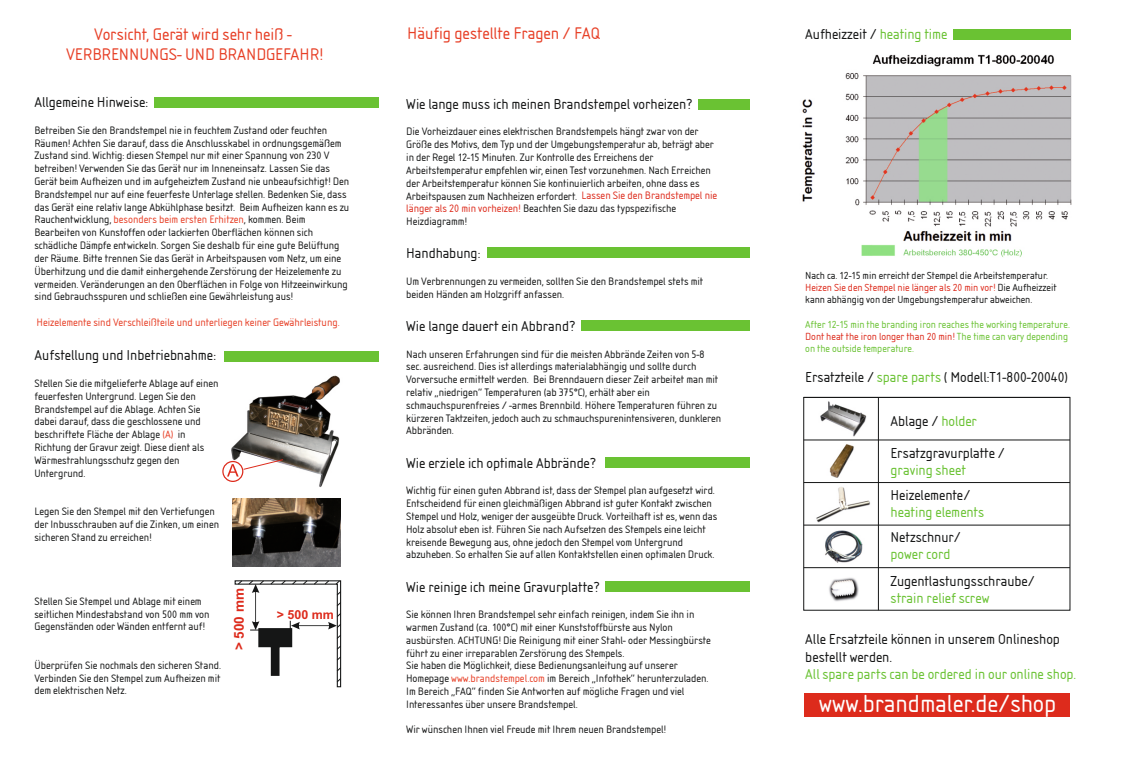
<style>
.page{position:relative;width:1131px;height:759px;background:#fff}
.page>*{position:absolute;margin:0;border:0;box-sizing:border-box;transform-origin:0 0}
.t1{font:25.75px "Isonorm";color:#fff}
.t2{font:17.5px/19.9px "Isonorm";color:#e73f26;text-align:center}
.t3{font:15px/31.9px "Isonorm";color:#151616}
.t4{font:15px "Isonorm";color:#6ac233}
.t5{font:700 13.62px "Arial";color:#dd2b1c}
.t6{font:700 12.5px "Arial";color:#dd2b1c}
.t7{font:11.25px/12.8px "Isonorm";color:#151616}
.t8{font:11.25px "Isonorm";color:#e73f26}
.t9{font:10.75px/12.2px "Isonorm";color:#151616}
.t10{font:10.75px "Isonorm";color:#6ac233}
.t11{font:10.75px "Isonorm";color:#dd2b1c}
.s1{color:#e73f26}
.s2{color:#dd2b1c}
.s3{color:#6ac233}
</style>
<div class="page">
<div style="left:154px;top:97px;width:224px;height:11px;background:#6ac233"></div>
<img style="left:227px;top:375px;width:113px;height:113px">
<svg style="left:227px;top:458px;width:57px;height:18px"></svg>
<div style="left:222px;top:460px;width:21px;height:22px;border:1px solid #dd2b1c;border-radius:50%"></div>
<img style="left:232px;top:498px;width:109px;height:68px">
<svg style="left:234px;top:580px;width:107px;height:107px"></svg>
<div style="left:224px;top:351px;width:154px;height:10px;background:#6ac233"></div>
<div style="left:698px;top:100px;width:51px;height:10px;background:#6ac233"></div>
<div style="left:486px;top:247px;width:263px;height:10px;background:#6ac233"></div>
<div style="left:581px;top:320px;width:168px;height:10px;background:#6ac233"></div>
<div style="left:605px;top:457px;width:144px;height:11px;background:#6ac233"></div>
<div style="left:605px;top:581px;width:144px;height:10px;background:#6ac233"></div>
<img style="left:815px;top:396px;width:53px;height:45px">
<img style="left:829px;top:444px;width:25px;height:34px">
<img style="left:814px;top:483px;width:57px;height:43px">
<img style="left:829px;top:577px;width:30px;height:25px">
<img style="left:820px;top:525px;width:45px;height:44px">
<hr style="left:803px;top:397px;width:266px;height:1px;background:#151616">
<hr style="left:803px;top:439px;width:266px;height:1px;background:#151616">
<hr style="left:803px;top:482px;width:266px;height:1px;background:#151616">
<hr style="left:803px;top:524px;width:266px;height:1px;background:#151616">
<hr style="left:803px;top:567px;width:266px;height:1px;background:#151616">
<hr style="left:878px;top:397px;width:1px;height:213px;background:#151616">
<div style="left:804px;top:692px;width:265px;height:24px;background:#dd2b1c"></div>
<div style="left:952px;top:30px;width:118px;height:10px;background:#6ac233"></div>
<img style="left:802px;top:54px;width:270px;height:203px">
<h2 class="t2" style="left:66px;top:24px;width:259px">Vorsicht, Gerät wird sehr heiß -<br>VERBRENNUNGS- UND BRANDGEFAHR!</h2>
<h3 class="t3" style="left:34px;top:86px;width:115px">Allgemeine Hinweise:</h3>
<p class="t7" style="left:34px;top:124px;width:316px">Betreiben Sie den Brandstempel nie in feuchtem Zustand oder feuchten Räumen! Achten Sie darauf, dass die Anschlusskabel in ordnungsgemäßem Zustand sind. Wichtig: diesen Stempel nur mit einer Spannung von 230 V betreiben! Verwenden Sie das Gerät nur im Inneneinsatz. Lassen Sie das Gerät beim Aufheizen und im aufgeheiztem Zustand nie unbeaufsichtigt! Den Brandstempel nur auf eine feuerfeste Unterlage stellen. Bedenken Sie, dass das Gerät eine relativ lange Abkühlphase besitzt. Beim Aufheizen kann es zu Rauchentwicklung, <span class="s1">besonders beim ersten Erhitzen</span>, kommen. Beim Bearbeiten von Kunstoffen oder lackierten Oberflächen können sich schädliche Dämpfe entwickeln. Sorgen Sie deshalb für eine gute Belüftung der Räume. Bitte trennen Sie das Gerät in Arbeitspausen vom Netz, um eine Überhitzung und die damit einhergehende Zerstörung der Heizelemente zu vermeiden. Veränderungen an den Oberflächen in Folge von Hitzeeinwirkung sind Gebrauchsspuren und schließen eine Gewährleistung aus!</p>
<p class="t8" style="left:37px;top:316px;width:304px">Heizelemente sind Verschleißteile und unterliegen keiner Gewährleistung.</p>
<h3 class="t3" style="left:34px;top:339px;width:183px">Aufstellung und Inbetriebnahme:</h3>
<p class="t7" style="left:34px;top:377px;width:185px">Stellen Sie die mitgelieferte Ablage auf einen feuerfesten Untergrund. Legen Sie den Brandstempel auf die Ablage. Achten Sie dabei darauf, dass die geschlossene und beschriftete Fläche der Ablage <span class="s1">(A)</span> in Richtung der Gravur zeigt. Diese dient als Wärmestrahlungsschutz gegen den Untergrund.</p>
<p class="t7" style="left:34px;top:505px;width:186px">Legen Sie den Stempel mit den Vertiefungen der Inbusschrauben auf die Zinken, um einen sicheren Stand zu erreichen!</p>
<p class="t7" style="left:34px;top:594px;width:177px">Stellen Sie Stempel und Ablage mit einem seitlichen Mindestabstand von 500 mm von<br>Gegenständen oder Wänden entfernt auf!</p>
<p class="t7" style="left:34px;top:658px;width:188px;text-align:justify">Überprüfen Sie nochmals den sicheren Stand.<br>Verbinden Sie den Stempel zum Aufheizen mit dem elektrischen Netz.</p>
<p class="t5" style="left:234px;top:650px;width:64px;rotate:-90deg">&gt; 500 mm</p>
<p class="t6" style="left:277px;top:609px;width:59px">&gt; 500 mm</p>
<h2 class="t2" style="left:407px;top:24px;width:194px">Häufig gestellte Fragen / FAQ</h2>
<h3 class="t3" style="left:406px;top:88px;width:288px">Wie lange muss ich meinen Brandstempel vorheizen?</h3>
<p class="t7" style="left:406px;top:125px;width:312px">Die Vorheizdauer eines elektrischen Brandstempels hängt zwar von der Größe des Motivs, dem Typ und der Umgebungstemperatur ab, beträgt aber in der Regel 12-15 Minuten. Zur Kontrolle des Erreichens der Arbeitstemperatur empfehlen wir, einen Test vorzunehmen. Nach Erreichen der Arbeitstemperatur können Sie kontinuierlich arbeiten, ohne dass es Arbeitspausen zum Nachheizen erfordert. <span class="s2">Lassen Sie den Brandstempel nie länger als 20 min vorheizen!</span> Beachten Sie dazu das typspezifische Heizdiagramm!</p>
<h3 class="t3" style="left:406px;top:237px;width:76px">Handhabung:</h3>
<p class="t7" style="left:406px;top:275px;width:298px">Um Verbrennungen zu vermeiden, sollten Sie den Brandstempel stets mit beiden Händen am Holzgriff anfassen.</p>
<h3 class="t3" style="left:406px;top:310px;width:171px">Wie lange dauert ein Abbrand?</h3>
<p class="t7" style="left:406px;top:347px;width:316px">Nach unseren Erfahrungen sind für die meisten Abbrände Zeiten von 5-8 sec. ausreichend. Dies ist allerdings materialabhängig und sollte durch Vorversuche ermittelt werden. Bei Brenndauern dieser Zeit arbeitet man mit relativ „niedrigen“ Temperaturen (ab 375°C), erhält aber ein schmauchspurenfreies / -armes Brennbild. Höhere Temperaturen führen zu kürzeren Taktzeiten, jedoch auch zu schmauchspurenintensiveren, dunkleren Abbränden.</p>
<h3 class="t3" style="left:406px;top:447px;width:191px">Wie erziele ich optimale Abbrände?</h3>
<p class="t7" style="left:406px;top:484px;width:312px">Wichtig für einen guten Abbrand ist, dass der Stempel plan aufgesetzt wird.<br>Entscheidend für einen gleichmäßigen Abbrand ist guter Kontakt zwischen Stempel und Holz, weniger der ausgeübte Druck. Vorteilhaft ist es, wenn das Holz absolut eben ist. Führen Sie nach Aufsetzen des Stempels eine leicht kreisende Bewegung aus, ohne jedoch den Stempel vom Untergrund abzuheben. So erhalten Sie auf allen Kontaktstellen einen optimalen Druck.</p>
<h3 class="t3" style="left:406px;top:570px;width:195px">Wie reinige ich meine Gravurplatte?</h3>
<p class="t7" style="left:406px;top:608px;width:306px">Sie können Ihren Brandstempel sehr einfach reinigen, indem Sie ihn in warmen Zustand (ca. 100°C) mit einer Kunststoffbürste aus Nylon ausbürsten. ACHTUNG! Die Reinigung mit einer Stahl- oder Messingbürste führt zu einer irreparablen Zerstörung des Stempels.<br>Sie haben die Möglichkeit, diese Bedienungsanleitung auf unserer Homepage <span class="s1">www.brandstempel.com</span> im Bereich „Infothek“ herunterzuladen.<br>Im Bereich „FAQ“ finden Sie Antworten auf mögliche Fragen und viel Interessantes über unsere Brandstempel.</p>
<p class="t7" style="left:406px;top:723px;width:261px">Wir wünschen Ihnen viel Freude mit Ihrem neuen Brandstempel!</p>
<h3 class="t3" style="left:805px;top:18px;width:144px">Aufheizzeit / <span class="s3">heating time</span></h3>
<p class="t9" style="left:805px;top:269px;width:253px">Nach ca. 12-15 min erreicht der Stempel die Arbeitstemperatur.<br><span class="s2">Heizen Sie den Stempel nie länger als 20 min vor!</span> Die Aufheizzeit kann abhängig von der Umgebungstemperatur abweichen.</p>
<p class="t11" style="left:805px;top:330px;width:264px">Dont heat the iron longer than 20 min! <span class="s3">The time can vary depending</span></p>
<p class="t10" style="left:805px;top:318px;width:266px">After 12-15 min the branding iron reaches the working temperature.</p>
<p class="t10" style="left:805px;top:342px;width:110px">on the outside temperature.</p>
<h3 class="t3" style="left:805px;top:361px;width:264px">Ersatzteile / <span class="s3">spare parts</span> ( Modell:T1-800-20040)</h3>
<h3 class="t3" style="left:890px;top:405px;width:116px">Ablage / <span class="s3">holder<br></span>Ersatzgravurplatte /</h3>
<h3 class="t4" style="left:890px;top:461px;width:77px">graving sheet</h3>
<h3 class="t3" style="left:890px;top:479px;width:81px">Heizelemente/</h3>
<h3 class="t4" style="left:890px;top:503px;width:95px">heating elements</h3>
<h3 class="t3" style="left:890px;top:521px;width:72px">Netzschnur/</h3>
<h3 class="t4" style="left:890px;top:546px;width:61px">power cord</h3>
<h3 class="t3" style="left:890px;top:564px;width:146px">Zugentlastungsschraube/</h3>
<h3 class="t4" style="left:890px;top:589px;width:100px">strain relief screw</h3>
<h3 class="t3" style="left:805px;top:631px;width:256px;line-height:17.1px">Alle Ersatzteile können in unserem Onlineshop bestellt werden.</h3>
<h3 class="t4" style="left:805px;top:665px;width:272px">All spare parts can be ordered in our online shop.</h3>
<h1 class="t1" style="left:818px;top:688px;width:239px">www.brandmaler.de/shop</h1>
</div>
